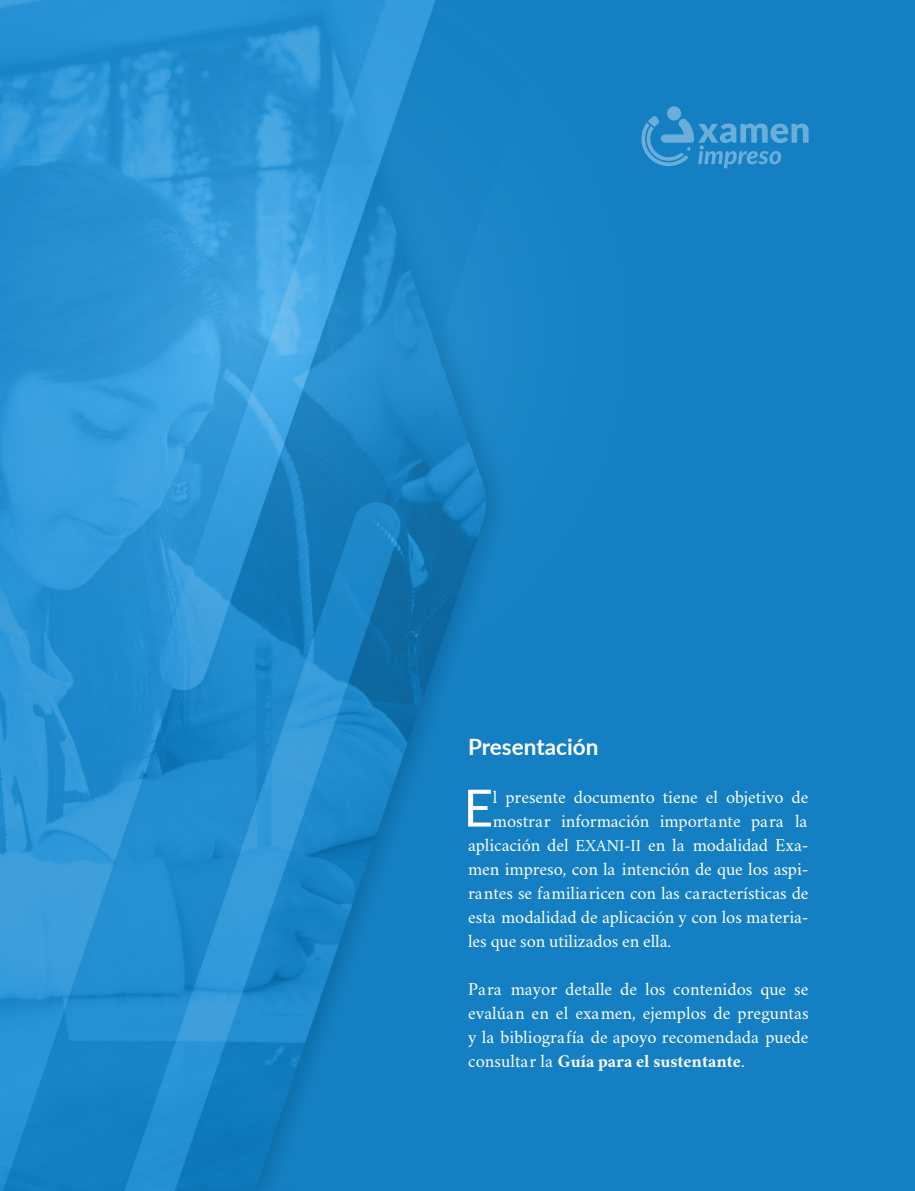
<style>
.page{position:relative;width:915px;height:1191px;background:#fff}
.page>*{position:absolute;margin:0;border:0;box-sizing:border-box;transform-origin:0 0}
.t1{font:51.45px "Lato";color:#fff}
.t2{font:700 22.5px "Lato";color:#fff}
.t3{font:18px/24px "Crimson";letter-spacing:-.005em;color:#fff;text-align:justify}
.s1{font-size:16.5px}
.s2{font-weight:700}
</style>
<div class="page">
<img style="left:0;top:0;width:914px;height:1191px">
<svg style="left:640px;top:106px;width:168px;height:62px;background:#2c8cc9"></svg>
<p class="t2" style="left:468px;top:730px;width:132px">Presentación</p>
<h1 class="t1" style="left:463px;top:771px;width:31px">E</h1>
<p class="t3" style="left:492px;top:783px;width:317px">l presente documento tiene el objetivo de</p>
<p class="t3" style="left:492px;top:807px;width:316px">mostrar información importante para la</p>
<p class="t3" style="left:468px;top:831px;width:342px">aplicación del <span class="s1">EXANI-II</span> en la modalidad Exa-</p>
<p class="t3" style="left:468px;top:855px;width:342px">men impreso, con la intención de que los aspi-</p>
<p class="t3" style="left:468px;top:879px;width:342px">rantes se familiaricen con las características de</p>
<p class="t3" style="left:468px;top:903px;width:342px">esta modalidad de aplicación y con los materia-</p>
<p class="t3" style="left:468px;top:927px;width:204px">les que son utilizados en ella.</p>
<p class="t3" style="left:468px;top:975px;width:342px">Para mayor detalle de los contenidos que se evalúan en el examen, ejemplos de preguntas y la bibliografía de apoyo recomendada puede consultar la <span class="s2">Guía para el sustentante</span>.</p>
</div>
